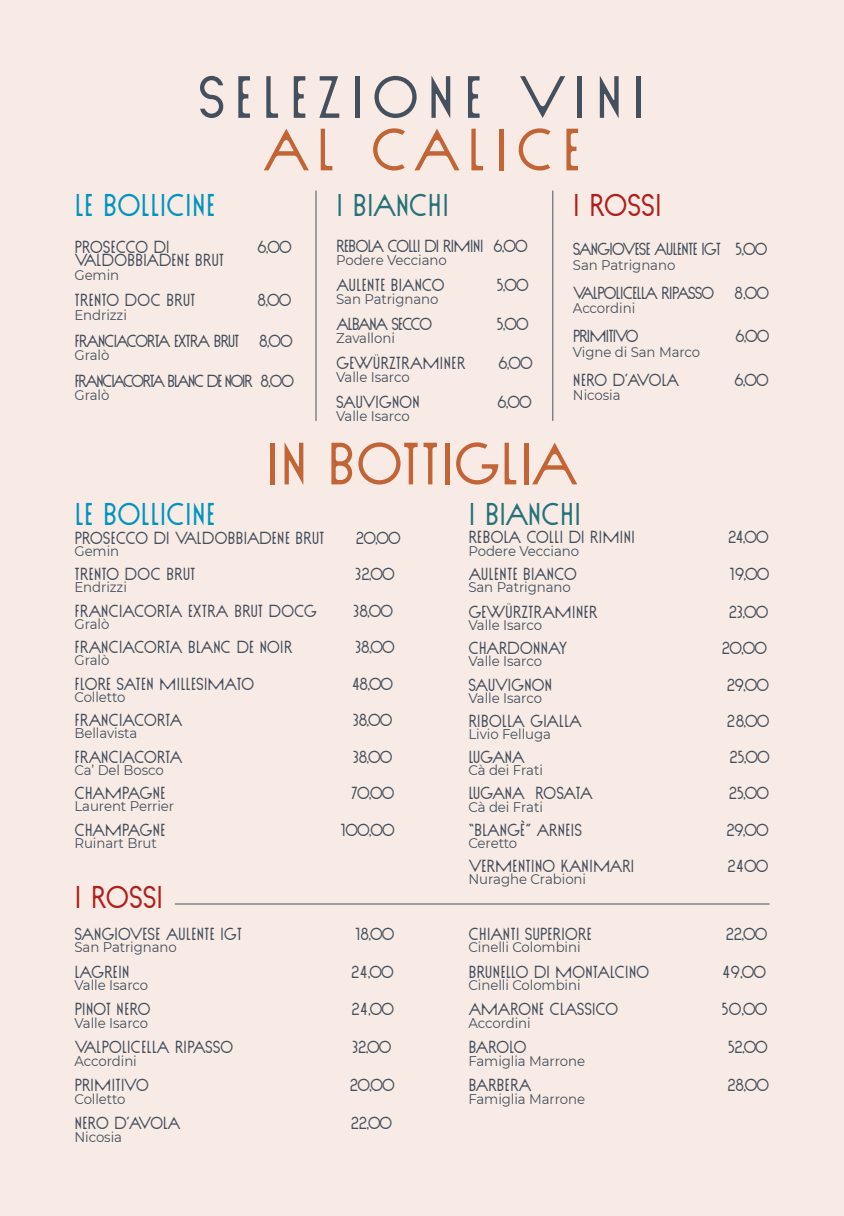
<style>
.page{position:relative;width:844px;height:1216px;background:#fff}
.page>*{position:absolute;margin:0;border:0;box-sizing:border-box;transform-origin:0 0}
.t1{font:59.5px "Sud";letter-spacing:.14em;color:#45505f}
.t2{font:59.5px "Sud";color:#c26436}
.t3{font:59.5px "Sud";letter-spacing:.11em;color:#c26436}
.t4{font:31.5px "Sud";letter-spacing:-.005em;color:#0094bf;scale:.95 1}
.t5{font:31.5px "Sud";letter-spacing:-.025em;color:#267279;scale:.95 1}
.t6{font:31.5px "Sud";letter-spacing:-.005em;color:#b01f1d;scale:.95 1}
.t7{font:17.5px "Sud";letter-spacing:-.045em;color:#45505f;scale:.95 1}
.t8{font:17.5px "Sud";letter-spacing:-.02em;color:#45505f;scale:.95 1}
.t9{font:17.5px "Sud";letter-spacing:-.005em;color:#45505f;scale:.95 1}
.t10{font:17.5px "Sud";letter-spacing:-.075em;color:#45505f;scale:.95 1}
.t11{font:17.5px "Sud";letter-spacing:-.025em;color:#45505f;scale:.95 1}
.t12{font:17.5px "Sud";letter-spacing:-.01em;color:#45505f;scale:.95 1}
.t13{font:17.5px "Sud";letter-spacing:-.11em;color:#45505f;scale:.95 1}
.t14{font:17.5px "Sud";letter-spacing:-.12em;color:#45505f;scale:.95 1}
.t15{font:17.5px "Sud";letter-spacing:-.015em;color:#45505f;scale:.95 1}
.t16{font:17.5px "Sud";letter-spacing:-.09em;color:#45505f;scale:.95 1}
.t17{font:14px "Montserrat";letter-spacing:-.005em;color:#45505f;scale:.95 1}
</style>
<div class="page">
<div style="left:0;top:0;width:843px;height:1215px;background:#f7e6df"></div>
<hr style="left:315px;top:190px;width:1px;height:231px;background:#45505f">
<hr style="left:175px;top:903px;width:594px;height:1px;background:#45505f">
<hr style="left:552px;top:190px;width:1px;height:231px;background:#45505f">
<h1 class="t1" style="left:198px;top:62px;width:449px">SELEZIONE VINI</h1>
<h1 class="t3" style="left:262px;top:114px;width:320px">AL CALICE</h1>
<h2 class="t4" style="left:74px;top:186px;width:150px">LE BOLLICINE</h2>
<p class="t7" style="left:74px;top:236px;width:102px">PROSECCO DI</p>
<p class="t7" style="left:257px;top:236px;width:38px">6,00</p>
<p class="t15" style="left:74px;top:250px;width:159px">VALDOBBIADENE BRUT</p>
<p class="t17" style="left:74px;top:265px;width:49px">Gemin</p>
<p class="t9" style="left:74px;top:290px;width:129px">TRENTO DOC BRUT</p>
<p class="t7" style="left:257px;top:290px;width:37px">8,00</p>
<p class="t17" style="left:74px;top:305px;width:57px">Endrizzi</p>
<p class="t13" style="left:74px;top:330px;width:231px">FRANCIACORTA EXTRA BRUT 8,00</p>
<p class="t17" style="left:74px;top:345px;width:38px">Gralò</p>
<p class="t14" style="left:74px;top:370px;width:233px">FRANCIACORTA BLANC DE NOIR 8,00</p>
<p class="t17" style="left:74px;top:385px;width:38px">Gralò</p>
<h2 class="t5" style="left:336px;top:186px;width:121px">I BIANCHI</h2>
<p class="t7" style="left:336px;top:236px;width:203px">REBOLA COLLI DI RIMINI 6,00</p>
<p class="t17" style="left:336px;top:251px;width:118px">Podere Vecciano</p>
<p class="t9" style="left:336px;top:275px;width:116px">AULENTE BIANCO</p>
<p class="t7" style="left:496px;top:275px;width:36px">5,00</p>
<p class="t17" style="left:336px;top:290px;width:109px">San Patrignano</p>
<p class="t13" style="left:336px;top:314px;width:103px">ALBANA SECCO</p>
<p class="t7" style="left:496px;top:314px;width:36px">5,00</p>
<p class="t17" style="left:336px;top:328px;width:63px">Zavalloni</p>
<p class="t9" style="left:336px;top:352px;width:138px">GEWÜRZTRAMINER</p>
<p class="t7" style="left:498px;top:352px;width:38px">6,00</p>
<p class="t17" style="left:336px;top:367px;width:79px">Valle Isarco</p>
<p class="t7" style="left:336px;top:391px;width:90px">SAUVIGNON</p>
<p class="t7" style="left:497px;top:391px;width:38px">6,00</p>
<p class="t17" style="left:336px;top:406px;width:79px">Valle Isarco</p>
<h2 class="t6" style="left:572px;top:186px;width:95px">I ROSSI</h2>
<p class="t10" style="left:572px;top:239px;width:206px">SANGIOVESE AULENTE IGT 5,00</p>
<p class="t17" style="left:572px;top:255px;width:109px">San Patrignano</p>
<p class="t10" style="left:572px;top:282px;width:208px">VALPOLICELLA RIPASSO 8,00</p>
<p class="t17" style="left:572px;top:299px;width:67px">Accordini</p>
<p class="t16" style="left:572px;top:326px;width:71px">PRIMITIVO</p>
<p class="t7" style="left:735px;top:326px;width:38px">6,00</p>
<p class="t17" style="left:572px;top:342px;width:135px">Vigne di San Marco</p>
<p class="t7" style="left:572px;top:369px;width:113px">NERO D’AVOLA</p>
<p class="t7" style="left:734px;top:369px;width:38px">6,00</p>
<p class="t17" style="left:572px;top:385px;width:52px">Nicosia</p>
<h1 class="t2" style="left:265px;top:428px;width:314px">IN BOTTIGLIA</h1>
<h2 class="t4" style="left:74px;top:495px;width:150px">LE BOLLICINE</h2>
<p class="t8" style="left:74px;top:527px;width:265px">PROSECCO DI VALDOBBIADENE BRUT</p>
<p class="t7" style="left:355px;top:527px;width:49px">20,00</p>
<p class="t17" style="left:74px;top:541px;width:49px">Gemin</p>
<p class="t9" style="left:74px;top:563px;width:129px">TRENTO DOC BRUT</p>
<p class="t7" style="left:355px;top:563px;width:43px">32,00</p>
<p class="t17" style="left:74px;top:577px;width:57px">Endrizzi</p>
<p class="t7" style="left:74px;top:600px;width:257px">FRANCIACORTA EXTRA BRUT DOCG</p>
<p class="t7" style="left:353px;top:600px;width:44px">38,00</p>
<p class="t17" style="left:74px;top:614px;width:38px">Gralò</p>
<p class="t11" style="left:74px;top:636px;width:231px">FRANCIACORTA BLANC DE NOIR</p>
<p class="t7" style="left:354px;top:636px;width:44px">38,00</p>
<p class="t17" style="left:74px;top:650px;width:38px">Gralò</p>
<p class="t12" style="left:74px;top:673px;width:191px">FLORE SATEN MILLESIMATO</p>
<p class="t7" style="left:352px;top:673px;width:45px">48,00</p>
<p class="t17" style="left:74px;top:687px;width:55px">Colletto</p>
<p class="t7" style="left:74px;top:709px;width:115px">FRANCIACORTA</p>
<p class="t7" style="left:352px;top:709px;width:44px">38,00</p>
<p class="t17" style="left:74px;top:723px;width:68px">Bellavista</p>
<p class="t7" style="left:74px;top:746px;width:115px">FRANCIACORTA</p>
<p class="t7" style="left:352px;top:746px;width:44px">38,00</p>
<p class="t17" style="left:74px;top:760px;width:96px">Ca’ Del Bosco</p>
<p class="t7" style="left:74px;top:782px;width:98px">CHAMPAGNE</p>
<p class="t7" style="left:350px;top:782px;width:48px">70,00</p>
<p class="t17" style="left:74px;top:796px;width:106px">Laurent Perrier</p>
<p class="t7" style="left:74px;top:819px;width:98px">CHAMPAGNE</p>
<p class="t7" style="left:340px;top:819px;width:59px">100,00</p>
<p class="t17" style="left:74px;top:833px;width:88px">Ruinart Brut</p>
<h2 class="t6" style="left:74px;top:877px;width:95px">I ROSSI</h2>
<p class="t8" style="left:74px;top:923px;width:178px">SANGIOVESE AULENTE IGT</p>
<p class="t7" style="left:355px;top:923px;width:43px">18,00</p>
<p class="t17" style="left:74px;top:937px;width:109px">San Patrignano</p>
<p class="t7" style="left:74px;top:961px;width:60px">LAGREIN</p>
<p class="t7" style="left:351px;top:961px;width:47px">24,00</p>
<p class="t17" style="left:74px;top:975px;width:79px">Valle Isarco</p>
<p class="t8" style="left:74px;top:998px;width:82px">PINOT NERO</p>
<p class="t7" style="left:351px;top:998px;width:47px">24,00</p>
<p class="t17" style="left:74px;top:1013px;width:79px">Valle Isarco</p>
<p class="t8" style="left:74px;top:1036px;width:169px">VALPOLICELLA RIPASSO</p>
<p class="t7" style="left:351px;top:1036px;width:43px">32,00</p>
<p class="t17" style="left:74px;top:1051px;width:67px">Accordini</p>
<p class="t11" style="left:74px;top:1074px;width:80px">PRIMITIVO</p>
<p class="t7" style="left:349px;top:1074px;width:49px">20,00</p>
<p class="t17" style="left:74px;top:1089px;width:55px">Colletto</p>
<p class="t7" style="left:74px;top:1112px;width:113px">NERO D’AVOLA</p>
<p class="t7" style="left:350px;top:1112px;width:45px">22,00</p>
<p class="t17" style="left:74px;top:1126px;width:52px">Nicosia</p>
<h2 class="t5" style="left:468px;top:495px;width:121px">I BIANCHI</h2>
<p class="t9" style="left:468px;top:527px;width:177px">REBOLA COLLI DI RIMINI</p>
<p class="t7" style="left:727px;top:527px;width:45px">24,00</p>
<p class="t17" style="left:468px;top:541px;width:118px">Podere Vecciano</p>
<p class="t9" style="left:468px;top:563px;width:116px">AULENTE BIANCO</p>
<p class="t7" style="left:729px;top:563px;width:43px">19,00</p>
<p class="t17" style="left:468px;top:577px;width:109px">San Patrignano</p>
<p class="t9" style="left:468px;top:601px;width:138px">GEWÜRZTRAMINER</p>
<p class="t7" style="left:728px;top:601px;width:43px">23,00</p>
<p class="t17" style="left:468px;top:615px;width:79px">Valle Isarco</p>
<p class="t7" style="left:468px;top:637px;width:106px">CHARDONNAY</p>
<p class="t7" style="left:721px;top:637px;width:49px">20,00</p>
<p class="t17" style="left:468px;top:651px;width:79px">Valle Isarco</p>
<p class="t7" style="left:468px;top:674px;width:90px">SAUVIGNON</p>
<p class="t7" style="left:726px;top:674px;width:46px">29,00</p>
<p class="t17" style="left:468px;top:688px;width:79px">Valle Isarco</p>
<p class="t11" style="left:468px;top:710px;width:121px">RIBOLLA GIALLA</p>
<p class="t7" style="left:726px;top:710px;width:47px">28,00</p>
<p class="t17" style="left:468px;top:724px;width:88px">Livio Felluga</p>
<p class="t7" style="left:468px;top:746px;width:61px">LUGANA</p>
<p class="t7" style="left:729px;top:746px;width:44px">25,00</p>
<p class="t17" style="left:468px;top:760px;width:80px">Cà dei Frati</p>
<p class="t7" style="left:468px;top:783px;width:133px">LUGANA ROSATA</p>
<p class="t7" style="left:728px;top:783px;width:44px">25,00</p>
<p class="t17" style="left:468px;top:796px;width:80px">Cà dei Frati</p>
<p class="t8" style="left:468px;top:819px;width:121px">“BLANGÈ” ARNEIS</p>
<p class="t7" style="left:725px;top:819px;width:46px">29,00</p>
<p class="t17" style="left:468px;top:833px;width:53px">Ceretto</p>
<p class="t12" style="left:468px;top:855px;width:176px">VERMENTINO KANIMARI</p>
<p class="t7" style="left:727px;top:855px;width:45px">2400</p>
<p class="t17" style="left:468px;top:869px;width:125px">Nuraghe Crabioni</p>
<p class="t8" style="left:468px;top:923px;width:131px">CHIANTI SUPERIORE</p>
<p class="t7" style="left:725px;top:923px;width:45px">22,00</p>
<p class="t17" style="left:468px;top:937px;width:120px">Cinelli Colombini</p>
<p class="t8" style="left:468px;top:961px;width:192px">BRUNELLO DI MONTALCINO</p>
<p class="t7" style="left:722px;top:961px;width:47px">49,00</p>
<p class="t17" style="left:468px;top:975px;width:120px">Cinelli Colombini</p>
<p class="t7" style="left:468px;top:998px;width:159px">AMARONE CLASSICO</p>
<p class="t7" style="left:721px;top:998px;width:50px">50,00</p>
<p class="t17" style="left:468px;top:1013px;width:67px">Accordini</p>
<p class="t7" style="left:468px;top:1036px;width:63px">BAROLO</p>
<p class="t7" style="left:727px;top:1036px;width:44px">52,00</p>
<p class="t17" style="left:468px;top:1051px;width:124px">Famiglia Marrone</p>
<p class="t7" style="left:468px;top:1074px;width:68px">BARBERA</p>
<p class="t7" style="left:727px;top:1074px;width:46px">28,00</p>
<p class="t17" style="left:468px;top:1089px;width:124px">Famiglia Marrone</p>
</div>
